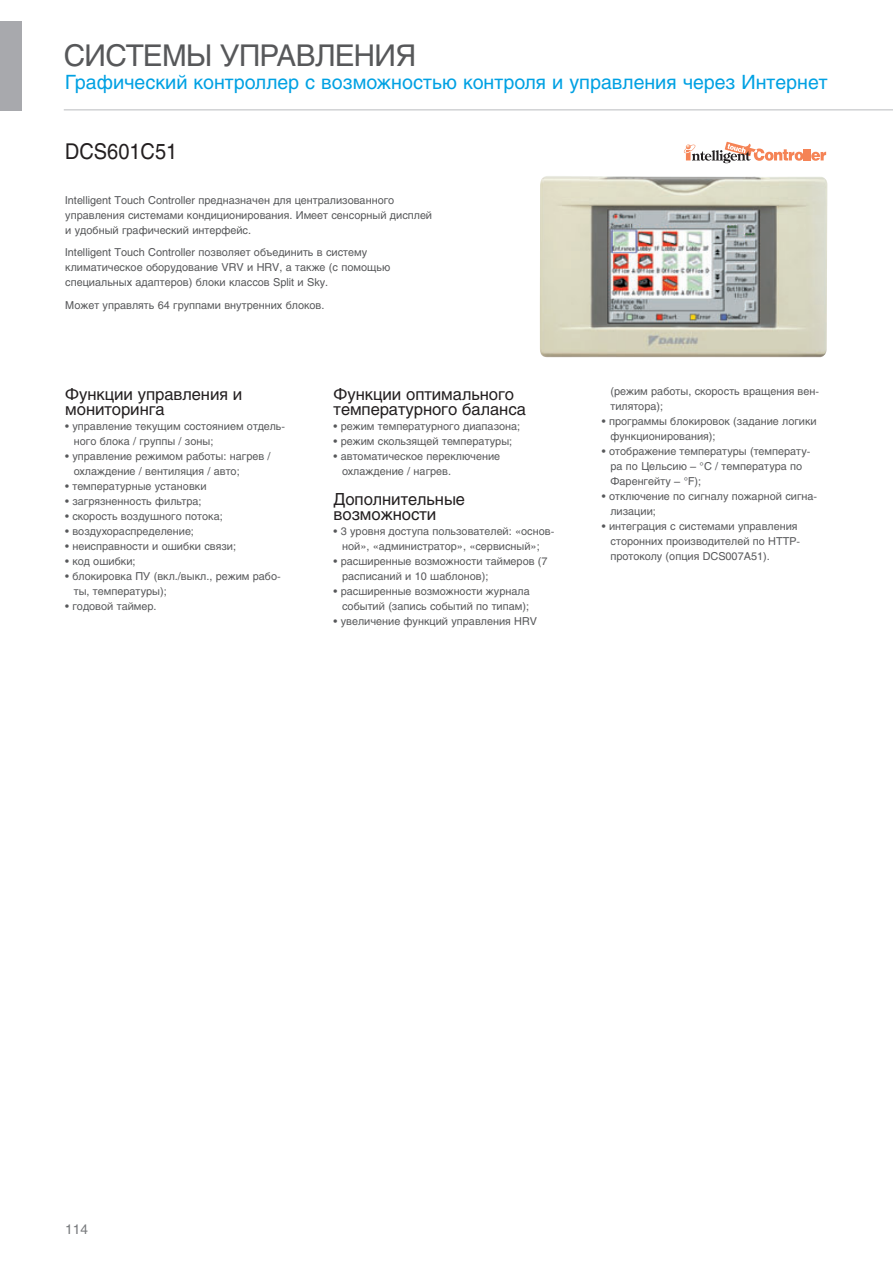
<style>
.page{position:relative;width:893px;height:1263px;background:#fff}
.page>*{position:absolute;margin:0;border:0;box-sizing:border-box;transform-origin:0 0}
.t1{font:29.7px "Helios";letter-spacing:-.02em;color:#57585a}
.t2{font:21.6px "Helios";color:#231f20;scale:.92 1}
.t3{font:19.5px "Helios";color:#00a1e3}
.t4{font:16.5px/15px "Helios";letter-spacing:-.005em;color:#231f20}
.t5{font:13.5px "Helios";color:#787a7d}
.t6{font:10.8px/15px "Helios";color:#57585a}
</style>
<div class="page">
<div style="left:0;top:21px;width:21px;height:90px;background:#a8a9ad"></div>
<hr style="left:64px;top:109px;width:829px;height:2px;background:#d1d2d4">
<svg style="left:684px;top:142px;width:142px;height:21px"></svg>
<img style="left:540px;top:176px;width:287px;height:181px">
<h1 class="t1" style="left:64px;top:44px;width:354px">СИСТЕМЫ УПРАВЛЕНИЯ</h1>
<h3 class="t3" style="left:65px;top:75px;width:764px">Графический контроллер с возможностью контроля и управления через Интернет</h3>
<h2 class="t2" style="left:65px;top:142px;width:123px">DCS601C51</h2>
<p class="t6" style="left:65px;top:193px;width:368px">Intelligent Touch Controller предназначен для централизованного управления системами кондиционирования. Имеет сенсорный дисплей и удобный графический интерфейс.</p>
<p class="t6" style="left:65px;top:246px;width:326px">Intelligent Touch Controller позволяет объединить в систему климатическое оборудование VRV и HRV, а также (с помощью специальных адаптеров) блоки классов Split и Sky.</p>
<p class="t6" style="left:65px;top:298px;width:261px">Может управлять 64 группами внутренних блоков.</p>
<h3 class="t4" style="left:65px;top:387px;width:179px">Функции управления и мониторинга</h3>
<p class="t6" style="left:74px;top:419px;width:213px;text-indent:-9px">• управление текущим состоянием отдель&shy;ного блока / группы / зоны;</p>
<p class="t6" style="left:74px;top:449px;width:198px;text-indent:-9px">• управление режимом работы: нагрев / охлаждение / вентиляция / авто;</p>
<p class="t6" style="left:65px;top:479px;width:143px">• температурные установки</p>
<p class="t6" style="left:65px;top:494px;width:138px">• загрязненность фильтра;</p>
<p class="t6" style="left:65px;top:509px;width:159px">• скорость воздушного потока;</p>
<p class="t6" style="left:65px;top:524px;width:130px">• воздухораспределение;</p>
<p class="t6" style="left:65px;top:539px;width:172px">• неисправности и ошибки связи;</p>
<p class="t6" style="left:65px;top:554px;width:72px">• код ошибки;</p>
<p class="t6" style="left:74px;top:569px;width:209px;text-indent:-9px">• блокировка ПУ (вкл./выкл., режим рабо&shy;ты, температуры);</p>
<p class="t6" style="left:65px;top:599px;width:93px">• годовой таймер.</p>
<h3 class="t4" style="left:334px;top:387px;width:194px">Функции оптимального температурного баланса</h3>
<p class="t6" style="left:334px;top:419px;width:188px">• режим температурного диапазона;</p>
<p class="t6" style="left:334px;top:434px;width:180px">• режим скользящей температуры;</p>
<p class="t6" style="left:342px;top:449px;width:160px;text-indent:-9px">• автоматическое переключение охлаждение / нагрев.</p>
<h3 class="t4" style="left:334px;top:492px;width:133px">Дополнительные возможности</h3>
<p class="t6" style="left:334px;top:524px;width:222px;text-align:center">• 3 уровня доступа пользователей: «основ&shy;ной», «администратор», «сервисный»;</p>
<p class="t6" style="left:342px;top:554px;width:207px;text-indent:-9px">• расширенные возможности таймеров (7 расписаний и 10 шаблонов);</p>
<p class="t6" style="left:334px;top:584px;width:198px;text-align:right">• расширенные возможности журнала событий (запись событий по типам);</p>
<p class="t6" style="left:334px;top:614px;width:205px">• увеличение функций управления HRV</p>
<p class="t6" style="left:610px;top:385px;width:210px">(режим работы, скорость вращения вен&shy;тилятора);</p>
<p class="t6" style="left:610px;top:415px;width:208px;text-indent:-9px">• программы блокировок (задание логики функционирования);</p>
<p class="t6" style="left:610px;top:445px;width:202px;text-indent:-9px">• отображение температуры (температу&shy;ра по Цельсию – °С / температура по<br>Фаренгейту – °F);</p>
<p class="t6" style="left:610px;top:490px;width:208px;text-indent:-9px">• отключение по сигналу пожарной сигна&shy;лизации;</p>
<p class="t6" style="left:610px;top:520px;width:191px;text-indent:-9px">• интеграция с системами управления сторонних производителей по HTTP&shy;протоколу (опция DCS007A51).</p>
<p class="t5" style="left:65px;top:1224px;width:24px">114</p>
</div>
